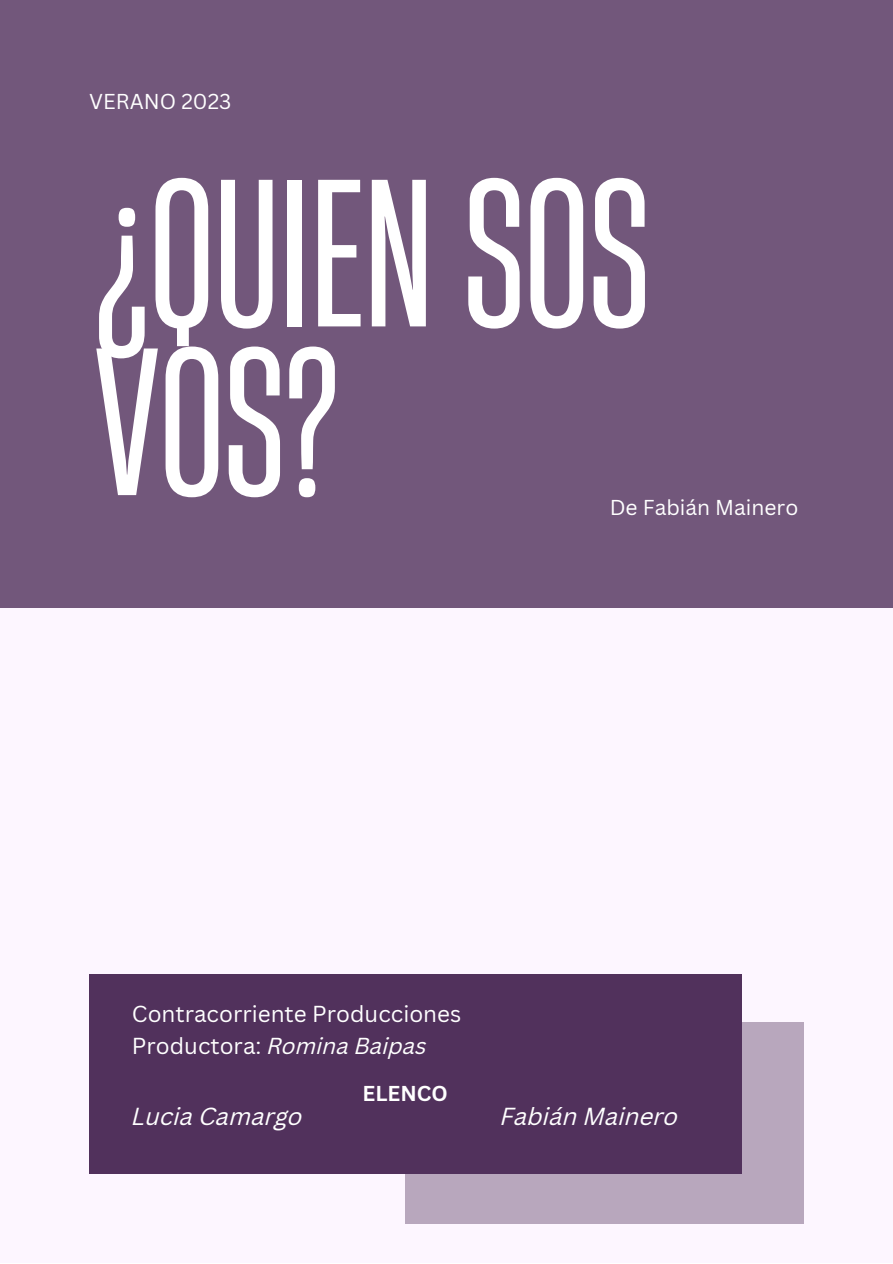
<style>
.page{position:relative;width:893px;height:1264px;background:#fff}
.page>*{position:absolute;margin:0;border:0;box-sizing:border-box;transform-origin:0 0}
.t1{font:197.25px/168.6px "Heading Now 34";color:#fff}
.t2{font:italic 24px "Canva Sans";color:#fff}
.t3{font:22.5px/31.5px "Canva Sans";color:#fff}
.t4{font:21px "Canva Sans";color:#fff}
.t5{font:700 21px "Canva Sans";color:#fff}
.s1{font-style:italic}
</style>
<div class="page">
<div style="left:0;top:0;width:892px;height:1262px;background:#fdf6ff"></div>
<div style="left:405px;top:1022px;width:398px;height:201px;background:#b8a7bd"></div>
<div style="left:0;top:0;width:892px;height:607px;background:#72577b"></div>
<div style="left:89px;top:974px;width:652px;height:199px;background:#51315c"></div>
<p class="t4" style="left:89px;top:86px;width:144px">VERANO 2023</p>
<h1 class="t1" style="left:95px;top:165px;width:556px">¿QUIENSOS<br>VOS?</h1>
<p class="t4" style="left:609px;top:492px;width:190px">De Fabián Mainero</p>
<p class="t3" style="left:132px;top:997px;width:331px">Contracorriente Producciones<br>Productora: <span class="s1">Romina Baipas</span></p>
<p class="t5" style="left:362px;top:1078px;width:87px">ELENCO</p>
<p class="t2" style="left:132px;top:1106px;width:172px">Lucia Camargo</p>
<p class="t2" style="left:500px;top:1106px;width:179px">Fabián Mainero</p>
</div>
